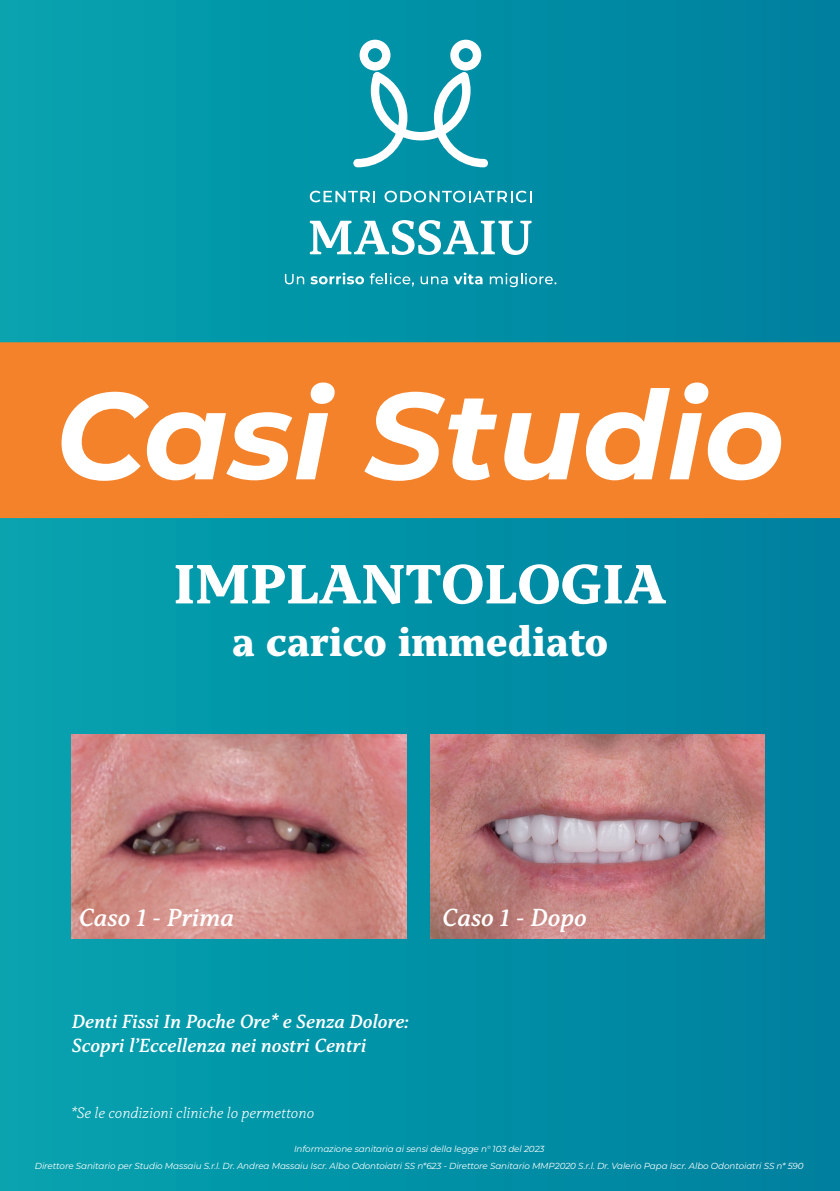
<style>
.page{position:relative;width:840px;height:1191px;background:#fff}
.page>*{position:absolute;margin:0;border:0;box-sizing:border-box;transform-origin:0 0}
.t1{font:italic 700 123px "Montserrat";color:#fff}
.t2{font:800 58px "Capitolina";color:#fff}
.t3{font:800 43.6px "Capitolina";color:#fff}
.t4{font:italic 600 26px "Capitolina";color:#fff}
.t5{font:italic 600 20px/24px "Capitolina";color:#fff}
.t6{font:italic 300 16px "Capitolina";color:#fff}
.t7{font:italic 8.8px/16.2px "Montserrat";letter-spacing:-.01em;color:#fff;text-align:center}
</style>
<div class="page">
<div style="left:0;top:0;width:839px;height:1191px;background:linear-gradient(to right,#06a3af,#007f9e)"></div>
<div style="left:0;top:342px;width:839px;height:176px;background:#f4822b"></div>
<svg style="left:285px;top:274px;width:19px;height:10px"></svg>
<svg style="left:310px;top:273px;width:103px;height:13px"></svg>
<svg style="left:420px;top:276px;width:27px;height:8px"></svg>
<svg style="left:453px;top:273px;width:29px;height:11px"></svg>
<svg style="left:489px;top:273px;width:67px;height:14px"></svg>
<svg style="left:309px;top:191px;width:66px;height:11px"></svg>
<svg style="left:384px;top:191px;width:147px;height:11px"></svg>
<svg style="left:309px;top:220px;width:222px;height:35px"></svg>
<svg style="left:353px;top:40px;width:134px;height:127px"></svg>
<img style="left:72px;top:734px;width:334px;height:204px">
<img style="left:430px;top:734px;width:333px;height:204px">
<h1 class="t1" style="left:55px;top:347px;width:730px">Casi Studio</h1>
<h2 class="t2" style="left:173px;top:549px;width:494px">IMPLANTOLOGIA</h2>
<h3 class="t3" style="left:232px;top:615px;width:378px">a carico immediato</h3>
<h3 class="t4" style="left:79px;top:902px;width:157px">Caso 1 - Prima</h3>
<h3 class="t4" style="left:442px;top:902px;width:146px">Caso 1 - Dopo</h3>
<h3 class="t5" style="left:72px;top:1010px;width:339px">Denti Fissi In Poche Ore* e Senza Dolore:<br>Scopri l’Eccellenza nei nostri Centri</h3>
<h3 class="t6" style="left:70px;top:1103px;width:245px">*Se le condizioni cliniche lo permettono</h3>
<p class="t7" style="left:35px;top:1140px;width:770px">Informazione sanitaria ai sensi della legge n° 103 del 2023<br>Direttore Sanitario per Studio Massaiu S.r.l. Dr. Andrea Massaiu Iscr. Albo Odontoiatri SS n*623 - Direttore Sanitario MMP2020 S.r.l. Dr. Valerio Papa Iscr. Albo Odontoiatri SS n* 590</p>
</div>
